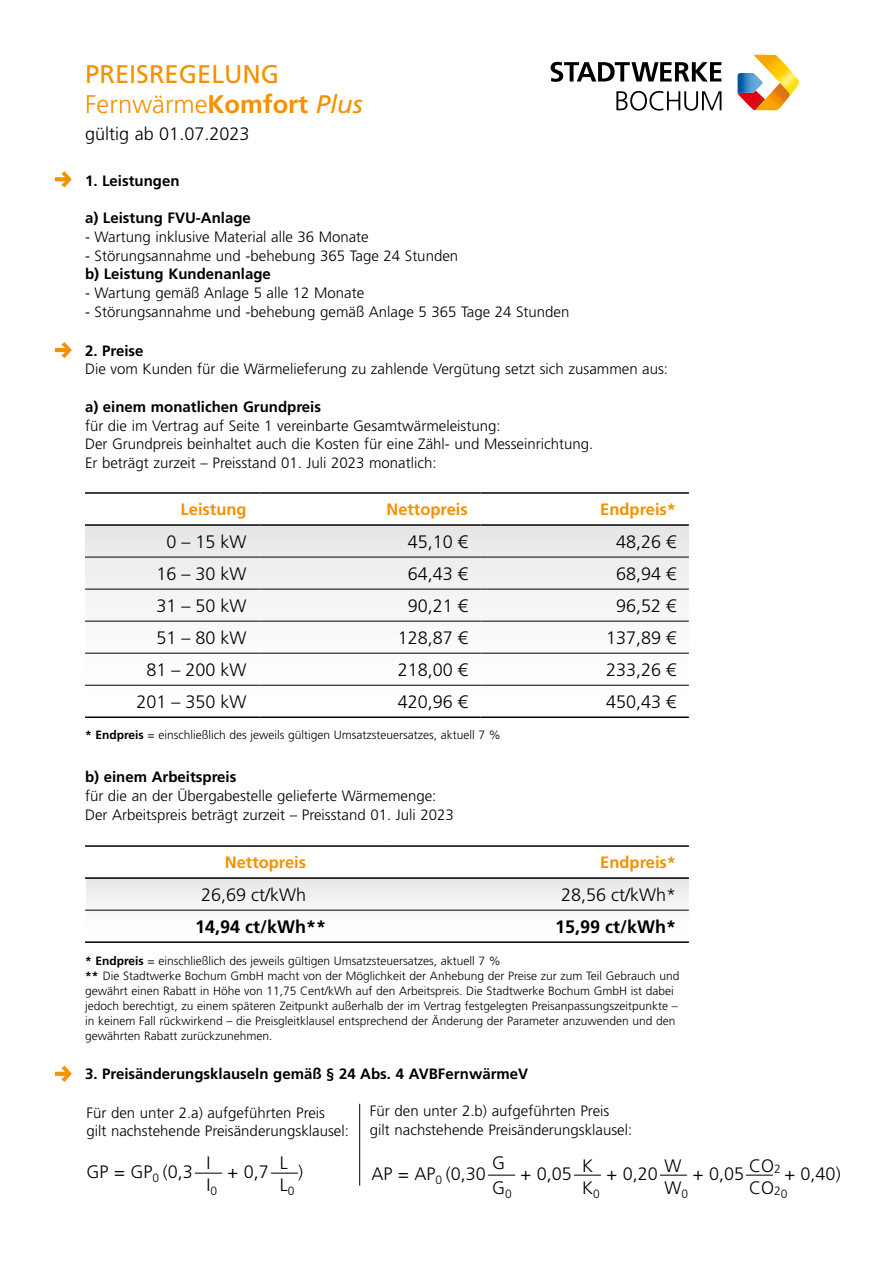
<style>
.page{position:relative;width:893px;height:1263px;background:#fff}
.page>*{position:absolute;margin:0;border:0;box-sizing:border-box;transform-origin:0 0}
.t1{font:25.5px/30px "Frutiger LT Std";color:#f39100}
.t2{font:300 18px "Frutiger LT Std";color:#000}
.t3{font:700 18px "Frutiger LT Std";color:#000}
.t4{font:700 16.5px "Frutiger LT Std";color:#f39100}
.t5{font:300 15px/18.8px "Frutiger LT Std";color:#000}
.t6{font:700 15px "Frutiger LT Std";color:#000}
.t7{font:300 12px/15px "Frutiger LT Std";color:#000}
.s1{font-weight:300}
.s2{font-weight:700}
.s3{font-style:italic}
.s4{font-size:12px}
</style>
<div class="page">
<svg style="left:737px;top:55px;width:62px;height:55px"></svg>
<svg style="left:616px;top:91px;width:105px;height:20px"></svg>
<svg style="left:551px;top:62px;width:170px;height:20px"></svg>
<svg style="left:55px;top:171px;width:17px;height:16px"></svg>
<svg style="left:55px;top:1066px;width:17px;height:16px"></svg>
<hr style="left:359px;top:1104px;width:1px;height:81px;background:#000">
<svg style="left:86px;top:879px;width:603px;height:31px"></svg>
<hr style="left:85px;top:845px;width:302px;height:2px;background:#000">
<hr style="left:387px;top:845px;width:302px;height:2px;background:#000">
<hr style="left:85px;top:877px;width:302px;height:2px;background:#000">
<hr style="left:387px;top:877px;width:302px;height:2px;background:#000">
<hr style="left:85px;top:941px;width:302px;height:2px;background:#000">
<hr style="left:387px;top:941px;width:302px;height:2px;background:#000">
<hr style="left:85px;top:910px;width:302px;height:1px;background:#000">
<hr style="left:387px;top:910px;width:302px;height:1px;background:#000">
<svg style="left:55px;top:342px;width:17px;height:16px"></svg>
<div style="left:85px;top:525px;width:604px;height:193px;background:linear-gradient(to bottom,#eae9e9,#fff)"></div>
<hr style="left:85px;top:557px;width:174px;height:1px;background:#000">
<hr style="left:259px;top:557px;width:221px;height:1px;background:#000">
<hr style="left:480px;top:557px;width:209px;height:1px;background:#000">
<hr style="left:85px;top:589px;width:174px;height:1px;background:#000">
<hr style="left:259px;top:589px;width:221px;height:1px;background:#000">
<hr style="left:480px;top:589px;width:209px;height:1px;background:#000">
<hr style="left:85px;top:621px;width:174px;height:1px;background:#000">
<hr style="left:259px;top:621px;width:221px;height:1px;background:#000">
<hr style="left:480px;top:621px;width:209px;height:1px;background:#000">
<hr style="left:85px;top:653px;width:174px;height:1px;background:#000">
<hr style="left:259px;top:653px;width:221px;height:1px;background:#000">
<hr style="left:480px;top:653px;width:209px;height:1px;background:#000">
<hr style="left:85px;top:685px;width:174px;height:1px;background:#000">
<hr style="left:259px;top:685px;width:221px;height:1px;background:#000">
<hr style="left:480px;top:685px;width:209px;height:1px;background:#000">
<hr style="left:85px;top:492px;width:174px;height:2px;background:#000">
<hr style="left:259px;top:492px;width:221px;height:2px;background:#000">
<hr style="left:480px;top:492px;width:209px;height:2px;background:#000">
<hr style="left:85px;top:524px;width:174px;height:2px;background:#000">
<hr style="left:259px;top:524px;width:221px;height:2px;background:#000">
<hr style="left:480px;top:524px;width:209px;height:2px;background:#000">
<hr style="left:85px;top:716px;width:174px;height:2px;background:#000">
<hr style="left:259px;top:716px;width:221px;height:2px;background:#000">
<hr style="left:480px;top:716px;width:209px;height:2px;background:#000">
<h1 class="t1" style="left:85px;top:59px;width:279px">PREISREGELUNG<br><span class="s1">Fernwärme</span><span class="s2">Komfort</span> <span class="s3">Plus</span></h1>
<p class="t2" style="left:85px;top:124px;width:166px">gültig ab 01.07.2023</p>
<p class="t6" style="left:85px;top:172px;width:96px">1. Leistungen</p>
<p class="t6" style="left:85px;top:209px;width:167px">a) Leistung FVU-Anlage</p>
<p class="t5" style="left:85px;top:227px;width:285px">- Wartung inklusive Material alle 36 Monate</p>
<p class="t5" style="left:85px;top:246px;width:375px">- Störungsannahme und -behebung 365 Tage 24 Stunden</p>
<p class="t6" style="left:85px;top:265px;width:187px">b) Leistung Kundenanlage</p>
<p class="t5" style="left:85px;top:284px;width:281px">- Wartung gemäß Anlage 5 alle 12 Monate</p>
<p class="t5" style="left:85px;top:302px;width:486px">- Störungsannahme und -behebung gemäß Anlage 5 365 Tage 24 Stunden</p>
<p class="t6" style="left:85px;top:342px;width:60px">2. Preise</p>
<p class="t5" style="left:85px;top:360px;width:585px">Die vom Kunden für die Wärmelieferung zu zahlende Vergütung setzt sich zusammen aus:</p>
<p class="t6" style="left:85px;top:398px;width:238px">a) einem monatlichen Grundpreis</p>
<p class="t5" style="left:85px;top:416px;width:510px">für die im Vertrag auf Seite 1 vereinbarte Gesamtwärmeleistung:<br>Der Grundpreis beinhaltet auch die Kosten für eine Zähl- und Messeinrichtung.<br>Er beträgt zurzeit – Preisstand 01. Juli 2023 monatlich:</p>
<p class="t4" style="left:181px;top:500px;width:68px">Leistung</p>
<p class="t4" style="left:386px;top:500px;width:83px">Nettopreis</p>
<p class="t4" style="left:600px;top:500px;width:77px">Endpreis*</p>
<p class="t2" style="left:167px;top:531px;width:82px">0 – 15 kW</p>
<p class="t2" style="left:408px;top:531px;width:62px">45,10 €</p>
<p class="t2" style="left:616px;top:531px;width:62px">48,26 €</p>
<p class="t2" style="left:157px;top:563px;width:92px">16 – 30 kW</p>
<p class="t2" style="left:408px;top:563px;width:62px">64,43 €</p>
<p class="t2" style="left:616px;top:563px;width:62px">68,94 €</p>
<p class="t2" style="left:157px;top:595px;width:92px">31 – 50 kW</p>
<p class="t2" style="left:408px;top:595px;width:62px">90,21 €</p>
<p class="t2" style="left:616px;top:595px;width:62px">96,52 €</p>
<p class="t2" style="left:157px;top:627px;width:92px">51 – 80 kW</p>
<p class="t2" style="left:398px;top:627px;width:72px">128,87 €</p>
<p class="t2" style="left:606px;top:627px;width:72px">137,89 €</p>
<p class="t2" style="left:147px;top:659px;width:102px">81 – 200 kW</p>
<p class="t2" style="left:398px;top:659px;width:72px">218,00 €</p>
<p class="t2" style="left:606px;top:659px;width:72px">233,26 €</p>
<p class="t2" style="left:137px;top:692px;width:112px">201 – 350 kW</p>
<p class="t2" style="left:398px;top:692px;width:72px">420,96 €</p>
<p class="t2" style="left:606px;top:692px;width:72px">450,43 €</p>
<p class="t7" style="left:85px;top:728px;width:417px"><span class="s2">* Endpreis</span> = einschließlich des jeweils gültigen Umsatzsteuersatzes, aktuell 7 %</p>
<p class="t6" style="left:85px;top:768px;width:153px">b) einem Arbeitspreis</p>
<p class="t5" style="left:85px;top:787px;width:370px">für die an der Übergabestelle gelieferte Wärmemenge:<br>Der Arbeitspreis beträgt zurzeit – Preisstand 01. Juli 2023</p>
<p class="t4" style="left:225px;top:853px;width:83px">Nettopreis</p>
<p class="t4" style="left:600px;top:853px;width:77px">Endpreis*</p>
<p class="t2" style="left:201px;top:884px;width:107px">26,69 ct/kWh</p>
<p class="t2" style="left:561px;top:884px;width:117px">28,56 ct/kWh*</p>
<p class="t3" style="left:195px;top:916px;width:133px">14,94 ct/kWh**</p>
<p class="t3" style="left:555px;top:916px;width:123px">15,99 ct/kWh*</p>
<p class="t7" style="left:85px;top:954px;width:596px"><span class="s2">* Endpreis</span> = einschließlich des jeweils gültigen Umsatzsteuersatzes, aktuell 7 %<br><span class="s2">**</span> Die Stadtwerke Bochum GmbH macht von der Möglichkeit der Anhebung der Preise zur zum Teil Gebrauch und gewährt einen Rabatt in Höhe von 11,75 Cent/kWh auf den Arbeitspreis. Die Stadtwerke Bochum GmbH ist dabei jedoch berechtigt, zu einem späteren Zeitpunkt außerhalb der im Vertrag festgelegten Preisanpassungszeitpunkte – in keinem Fall rückwirkend – die Preisgleitklausel entsprechend der Änderung der Parameter anzuwenden und den gewährten Rabatt zurückzunehmen.</p>
<p class="t6" style="left:85px;top:1065px;width:445px">3. Preisänderungsklauseln gemäß § 24 Abs. 4 AVBFernwärmeV</p>
<p class="t5" style="left:87px;top:1103px;width:264px">Für den unter 2.a) aufgeführten Preis<br>gilt nachstehende Preisänderungsklausel:</p>
<p class="t5" style="left:370px;top:1102px;width:264px">Für den unter 2.b) aufgeführten Preis gilt nachstehende Preisänderungsklausel:</p>
<p class="t2" style="left:372px;top:1164px;width:471px">AP = AP<sub>0</sub> (0,30––– + 0,05––– + 0,20––– + 0,05––– + 0,40)</p>
<p class="t2" style="left:492px;top:1152px;width:14px">G</p>
<p class="t2" style="left:582px;top:1155px;width:12px">K</p>
<p class="t2" style="left:664px;top:1155px;width:18px">W</p>
<p class="t2" style="left:749px;top:1155px;width:33px">CO<span class="s4">2</span></p>
<p class="t2" style="left:492px;top:1177px;width:21px">G<sub>0</sub></p>
<p class="t2" style="left:582px;top:1177px;width:19px">K<sub>0</sub></p>
<p class="t2" style="left:664px;top:1177px;width:25px">W<sub>0</sub></p>
<p class="t2" style="left:749px;top:1177px;width:40px">CO<span class="s4">2</span><sub>0</sub></p>
<p class="t2" style="left:206px;top:1152px;width:5px">I</p>
<p class="t2" style="left:280px;top:1152px;width:9px">L</p>
<p class="t2" style="left:206px;top:1175px;width:12px">I<sub>0</sub></p>
<p class="t2" style="left:280px;top:1175px;width:16px">L<sub>0</sub></p>
<p class="t2" style="left:87px;top:1161px;width:218px">GP = GP<sub>0</sub> (0,3––– + 0,7–––)</p>
</div>
